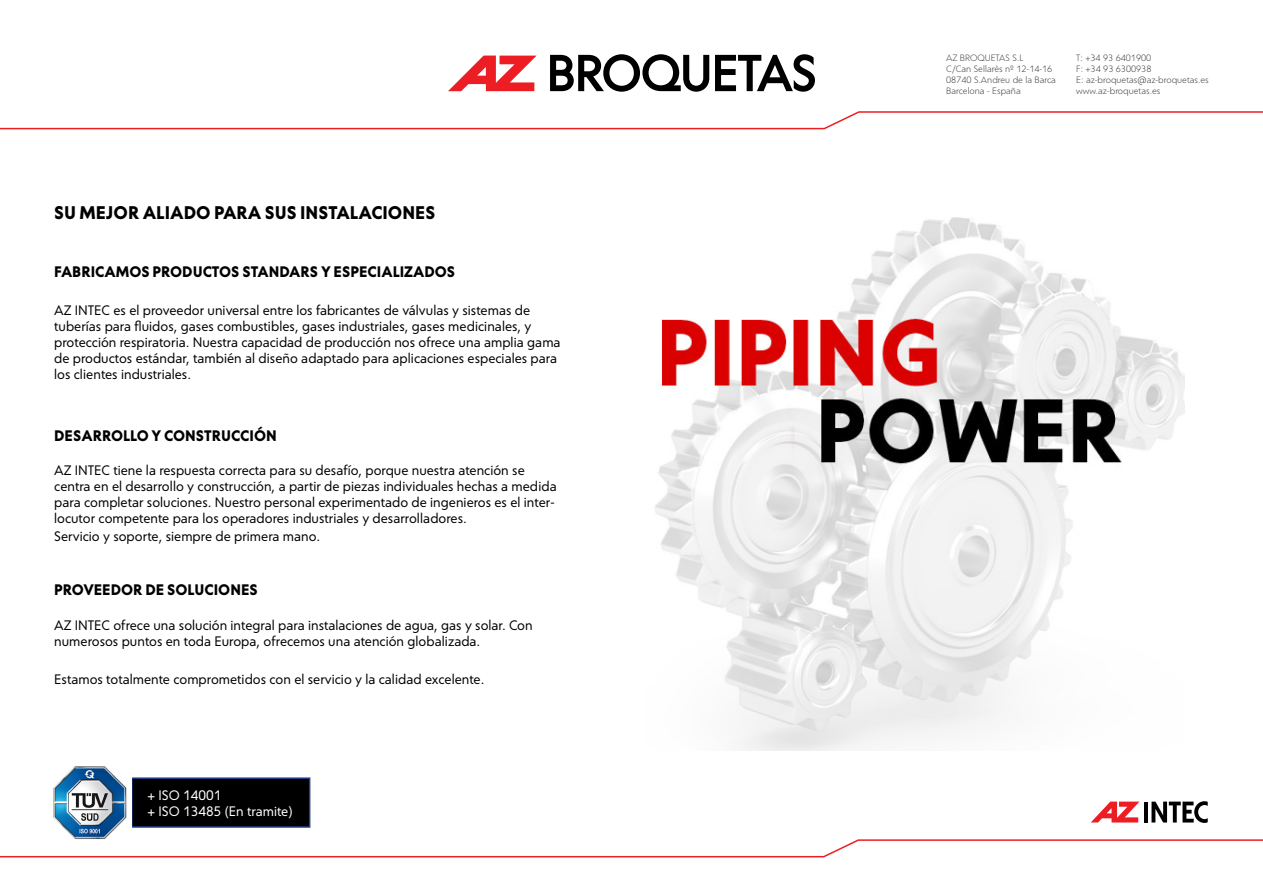
<style>
.page{position:relative;width:1263px;height:893px;background:#fff}
.page>*{position:absolute;margin:0;border:0;box-sizing:border-box;transform-origin:0 0}
.t1{font:700 18px "Corsica MX";color:#000}
.t2{font:700 15px "Corsica MX";color:#000}
.t3{font:13.5px/16.2px "Corsica MX";color:#000}
.t4{font:13.5px/16.2px "Corsica MX";color:#fff}
.t5{font:9px/10.8px "Corsica MX";color:#414042}
</style>
<div class="page">
<svg style="left:448px;top:56px;width:88px;height:35px"></svg>
<svg style="left:550px;top:54px;width:159px;height:38px"></svg>
<svg style="left:715px;top:54px;width:100px;height:38px"></svg>
<svg style="left:0;top:111px;width:1263px;height:19px"></svg>
<svg style="left:0;top:839px;width:1263px;height:19px"></svg>
<div style="left:132px;top:778px;width:178px;height:49px;background:#000"></div>
<div style="left:131px;top:777px;width:179px;height:51px;border:2px solid #25408f"></div>
<img style="left:48px;top:766px;width:83px;height:76px">
<img style="left:655px;top:217px;width:529px;height:534px">
<svg style="left:1091px;top:802px;width:48px;height:20px"></svg>
<hr style="left:1144px;top:802px;width:4px;height:20px;background:#000">
<svg style="left:1151px;top:801px;width:57px;height:22px"></svg>
<h1 class="t1" style="left:54px;top:202px;width:383px">SU MEJOR ALIADO PARA SUS INSTALACIONES</h1>
<p class="t2" style="left:54px;top:262px;width:402px">FABRICAMOS PRODUCTOS STANDARS Y ESPECIALIZADOS</p>
<p class="t3" style="left:54px;top:302px;width:508px">AZ INTEC es el proveedor universal entre los fabricantes de válvulas y sistemas de tuberías para fluidos, gases combustibles, gases industriales, gases medicinales, y protección respiratoria. Nuestra capacidad de producción nos ofrece una amplia gama de productos estándar, también al diseño adaptado para aplicaciones especiales para los clientes industriales.</p>
<p class="t2" style="left:54px;top:426px;width:224px">DESARROLLO Y CONSTRUCCIÓN</p>
<p class="t3" style="left:54px;top:462px;width:504px">AZ INTEC tiene la respuesta correcta para su desafío, porque nuestra atención se centra en el desarrollo y construcción, a partir de piezas individuales hechas a medida para completar soluciones. Nuestro personal experimentado de ingenieros es el inter&shy;locutor competente para los operadores industriales y desarrolladores.</p>
<p class="t3" style="left:54px;top:529px;width:267px">Servicio y soporte, siempre de primera mano.</p>
<p class="t2" style="left:54px;top:581px;width:205px">PROVEEDOR DE SOLUCIONES</p>
<p class="t3" style="left:54px;top:617px;width:480px">AZ INTEC ofrece una solución integral para instalaciones de agua, gas y solar. Con numerosos puntos en toda Europa, ofrecemos una atención globalizada.</p>
<p class="t3" style="left:54px;top:671px;width:432px">Estamos totalmente comprometidos con el servicio y la calidad excelente.</p>
<p class="t4" style="left:147px;top:787px;width:147px">+ ISO 14001<br>+ ISO 13485 (En tramite)</p>
<p class="t5" style="left:946px;top:53px;width:111px">AZ BROQUETAS S.L<br>C/Can Sellarès nº 12-14-16<br>08740 S.Andreu de la Barca<br>Barcelona - España</p>
<p class="t5" style="left:1076px;top:53px;width:134px">T: +34 93 6401900<br>F: +34 93 6300938<br>E: az-broquetas@az-broquetas.es www.az-broquetas.es</p>
</div>
